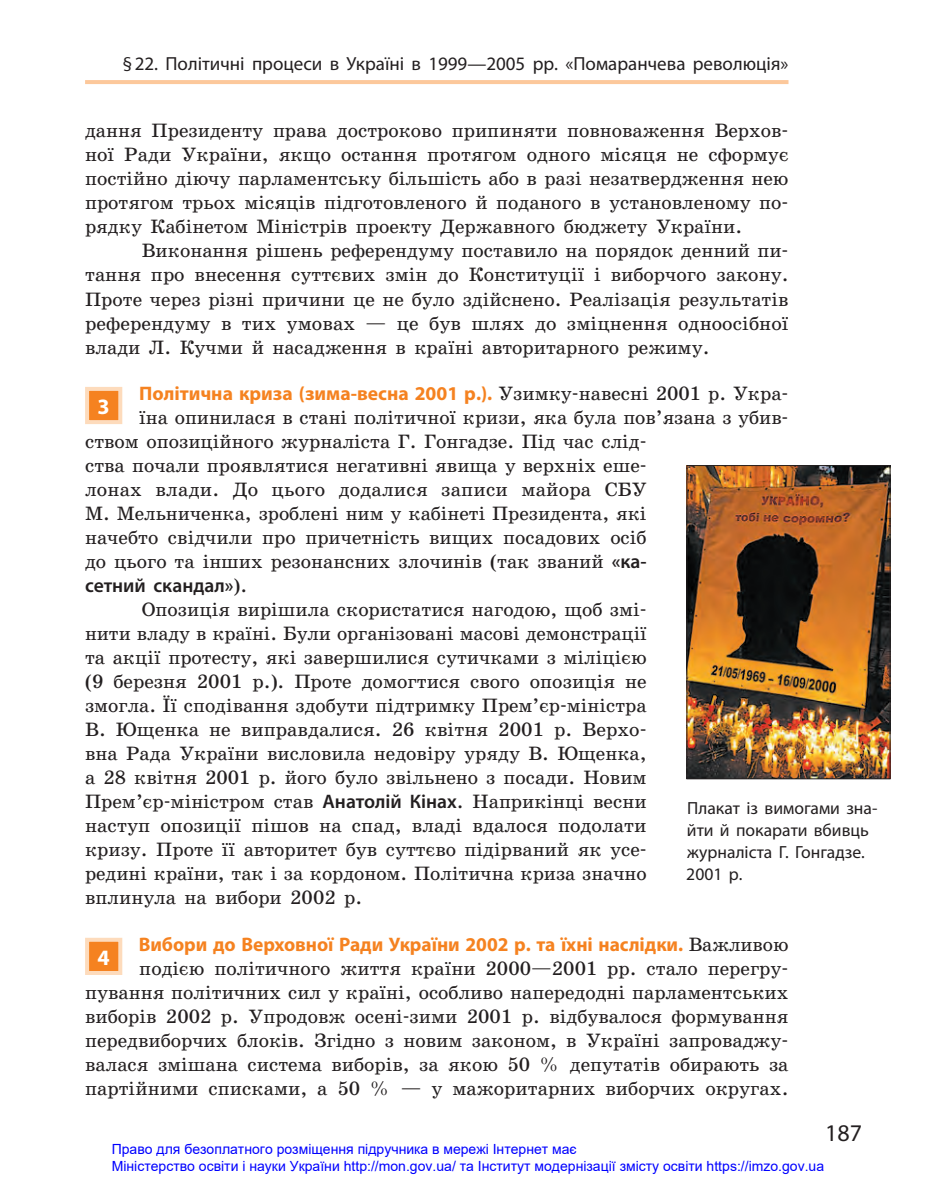
<style>
.page{position:relative;width:936px;height:1191px;background:#fff}
.page>*{position:absolute;margin:0;border:0;box-sizing:border-box;transform-origin:0 0}
.t1{font:24px "Myriad Pro";color:#231f20}
.t2{font:700 22px "Myriad Pro";color:#fff}
.t3{font:19.6px/24px "School Book C";color:#231f20;text-align:justify}
.t4{font:700 19.6px "Myriad Pro";color:#f58220}
.t5{font:600 19.6px "Myriad Pro";color:#231f20}
.t6{font:19px "Myriad Pro";color:#231f20}
.t7{font:17.6px/22px "Myriad Pro";color:#231f20}
.t8{font:14px/16.8px "Arial";color:#00f}
.s1{font-family:"School Book C";font-weight:400;color:#231f20}
.s2{font-family:"Myriad Pro";font-weight:600}
.s3{font-family:"School Book C";font-weight:400}
</style>
<div class="page">
<hr style="left:85px;top:80px;width:703px;height:4px;background:#fcc89b">
<div style="left:87px;top:389px;width:33px;height:33px;background:#f58220"></div>
<div style="left:85px;top:387px;width:37px;height:37px;border:4px solid #fddbbc"></div>
<div style="left:87px;top:939px;width:33px;height:34px;background:#f58220"></div>
<div style="left:85px;top:937px;width:37px;height:38px;border:4px solid #fddbbc"></div>
<img style="left:688px;top:467px;width:200px;height:310px">
<div style="left:686px;top:465px;width:204px;height:314px;border:1px solid #231f20"></div>
<p class="t6" style="left:122px;top:52px;width:667px">§22. Політичні процеси в Україні в 1999—2005 рр. «Помаранчева революція»</p>
<p class="t3" style="left:85px;top:119px;width:705px;text-align:left">дання Президенту права достроково припиняти повноваження Верхов&shy;ної Ради України, якщо остання протягом одного місяця не сформує постійно діючу парламентську більшість або в разі незатвердження нею протягом трьох місяців підготовленого й поданого в установленому по&shy;рядку Кабінетом Міністрів проекту Державного бюджету України.</p>
<p class="t3" style="left:85px;top:239px;width:705px;text-indent:57px">Виконання рішень референдуму поставило на порядок денний пи&shy;тання про внесення суттєвих змін до Конституції і виборчого закону.<br>Проте через різні причини це не було здійснено. Реалізація результатів референдуму в тих умовах — це був шлях до зміцнення одноосібної влади Л. Кучми й насадження в країні авторитарного режиму.</p>
<p class="t4" style="left:139px;top:381px;width:650px">Політична криза (зима-весна 2001 р.). <span class="s1">Узимку-навесні 2001 р. Укра-</span></p>
<p class="t3" style="left:85px;top:406px;width:704px;text-align:left;text-indent:54px">їна опинилася в стані політичної кризи, яка була пов’язана з убив&shy;ством опозиційного журналіста Г. Гонгадзе. Під час слід-<br>ства почали проявлятися негативні явища у верхніх еше-<br>лонах влади. До цього додалися записи майора СБУ<br>М. Мельниченка, зроблені ним у кабінеті Президента, які<br>начебто свідчили про причетність вищих посадових осіб<br>до цього та інших резонансних злочинів (так званий <span class="s2">«ка-</span></p>
<p class="t5" style="left:85px;top:573px;width:164px">сетний скандал»<span class="s3">).</span></p>
<p class="t3" style="left:85px;top:598px;width:563px;text-indent:57px">Опозиція вирішила скористатися нагодою, щоб змі&shy;нити владу в країні. Були організовані масові демонстрації та акції протесту, які завершилися сутичками з міліцією (9 березня 2001 р.). Проте домогтися свого опозиція не змогла. Її сподівання здобути підтримку Прем’єр-міністра В. Ющенка не виправдалися. 26 квітня 2001 р. Верхо&shy;вна Рада України висловила недовіру уряду В. Ющенка, а 28 квітня 2001 р. його було звільнено з посади. Новим Прем’єр-міністром став <span class="s2">Анатолій Кінах</span>. Наприкінці весни наступ опозиції пішов на спад, владі вдалося подолати кризу. Проте її авторитет був суттєво підірваний як усе&shy;редині країни, так і за кордоном. Політична криза значно вплинула на вибори 2002 р.</p>
<p class="t2" style="left:98px;top:392px;width:14px">3</p>
<p class="t7" style="left:686px;top:797px;width:193px">Плакат із вимогами зна&shy;йти й покарати вбивць журналіста Г. Гонгадзе.<br>2001 р.</p>
<p class="t4" style="left:139px;top:931px;width:651px">Вибори до Верховної Ради України 2002 р. та їхні наслідки. <span class="s1">Важливою</span></p>
<p class="t3" style="left:85px;top:956px;width:705px;text-indent:54px">подією політичного життя країни 2000—2001 рр. стало перегру&shy;пування політичних сил у країні, особливо напередодні парламентських виборів 2002 р. Упродовж осені-зими 2001 р. відбувалося формування передвиборчих блоків. Згідно з новим законом, в Україні запроваджу&shy;валася змішана система виборів, за якою 50 % депутатів обирають за партійними списками, а 50 % — у мажоритарних виборчих округах.</p>
<p class="t2" style="left:98px;top:943px;width:14px">4</p>
<p class="t1" style="left:825px;top:1118px;width:38px">187</p>
<p class="t8" style="left:112px;top:1141px;width:713px">Право для безоплатного розміщення підручника в мережі Інтернет має<br>Міністерство освіти і науки України http://mon.gov.ua/ та Інститут модернізації змісту освіти https://imzo.gov.ua</p>
</div>
